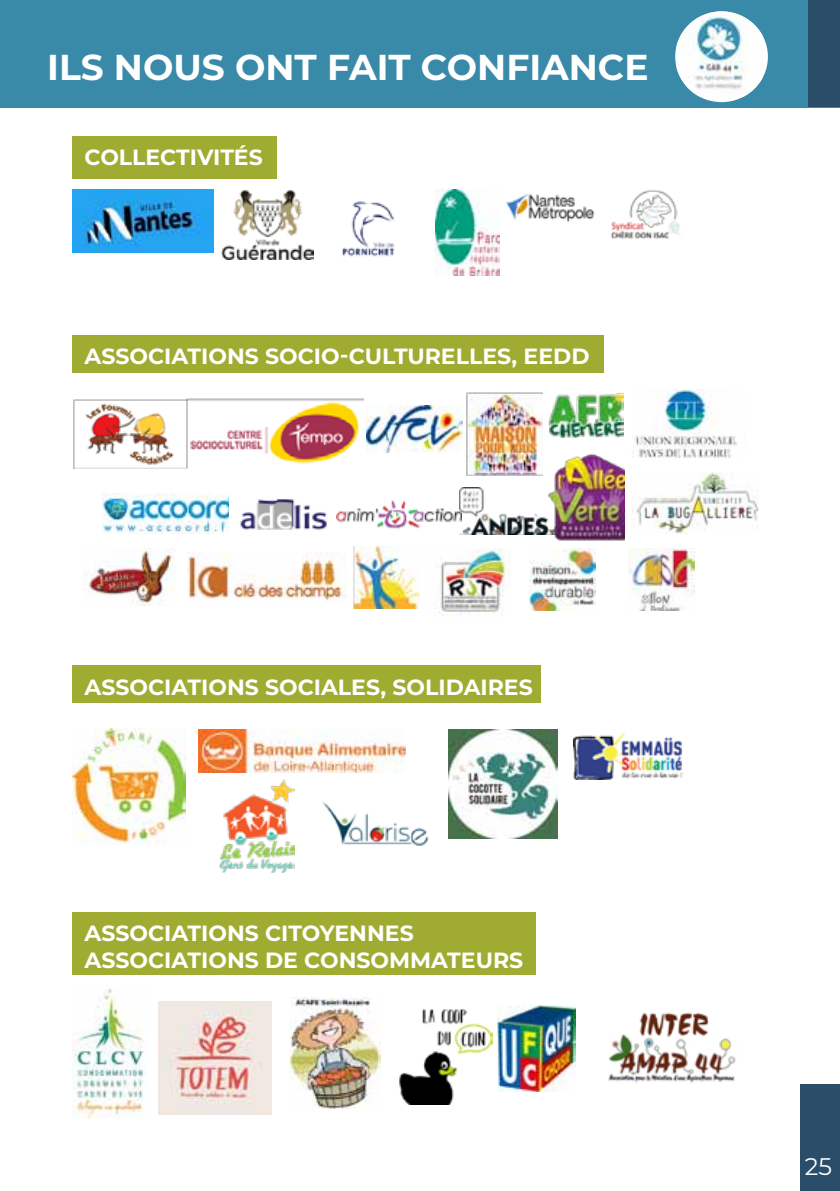
<style>
.page{position:relative;width:840px;height:1191px;background:#fff}
.page>*{position:absolute;margin:0;border:0;box-sizing:border-box;transform-origin:0 0}
.t1{font:700 36px "Montserrat";color:#fff}
.t2{font:24px "Montserrat";color:#fff}
.t3{font:700 22px/26.4px "Montserrat";color:#fff}
</style>
<div class="page">
<div style="left:0;top:0;width:839px;height:108px;background:#3989a9"></div>
<div style="left:674px;top:11px;width:93px;height:91px;background:#fff;border-radius:50%"></div>
<img style="left:676px;top:11px;width:86px;height:86px">
<div style="left:808px;top:0;width:31px;height:106px;background:#2a4d69"></div>
<div style="left:799px;top:1084px;width:40px;height:107px;background:#2a4d69"></div>
<img style="left:73px;top:399px;width:290px;height:69px">
<img style="left:219px;top:779px;width:76px;height:93px">
<img style="left:466px;top:392px;width:75px;height:83px">
<img style="left:548px;top:392px;width:75px;height:45px">
<img style="left:102px;top:494px;width:127px;height:39px">
<img style="left:240px;top:499px;width:87px;height:31px">
<img style="left:336px;top:500px;width:123px;height:29px">
<img style="left:459px;top:487px;width:88px;height:47px">
<img style="left:547px;top:453px;width:77px;height:88px">
<img style="left:72px;top:985px;width:75px;height:134px">
<img style="left:633px;top:389px;width:104px;height:69px">
<img style="left:84px;top:548px;width:91px;height:57px">
<img style="left:187px;top:552px;width:159px;height:49px">
<img style="left:72px;top:728px;width:113px;height:117px">
<img style="left:72px;top:190px;width:141px;height:63px">
<img style="left:222px;top:190px;width:91px;height:69px">
<img style="left:342px;top:201px;width:53px;height:56px">
<img style="left:435px;top:190px;width:64px;height:85px">
<img style="left:353px;top:546px;width:66px;height:62px">
<img style="left:322px;top:802px;width:107px;height:44px">
<img style="left:198px;top:729px;width:207px;height:43px">
<img style="left:366px;top:405px;width:96px;height:47px">
<img style="left:158px;top:1001px;width:113px;height:113px">
<img style="left:290px;top:997px;width:90px;height:111px">
<img style="left:399px;top:1009px;width:93px;height:95px">
<img style="left:497px;top:1005px;width:78px;height:86px">
<div style="left:72px;top:136px;width:204px;height:43px;background:#9fac31"></div>
<div style="left:72px;top:334px;width:531px;height:38px;background:#9fac31"></div>
<img style="left:435px;top:548px;width:72px;height:68px">
<img style="left:529px;top:548px;width:66px;height:62px">
<img style="left:628px;top:548px;width:66px;height:62px">
<img style="left:632px;top:472px;width:126px;height:61px">
<div style="left:72px;top:665px;width:468px;height:38px;background:#9fac31"></div>
<img style="left:573px;top:732px;width:110px;height:48px">
<img style="left:448px;top:729px;width:109px;height:110px">
<div style="left:72px;top:912px;width:463px;height:62px;background:#9fac31"></div>
<img style="left:608px;top:1012px;width:128px;height:71px">
<img style="left:505px;top:193px;width:90px;height:29px">
<img style="left:610px;top:190px;width:70px;height:49px">
<h1 class="t1" style="left:47px;top:41px;width:602px">I LS NOUS ONT FAIT CONFIANCE</h1>
<p class="t3" style="left:84px;top:143px;width:180px">COLLECTIVITÉS</p>
<p class="t3" style="left:84px;top:342px;width:506px">ASSOCIATIONS SOCIO-CULTURELLES, EEDD</p>
<p class="t3" style="left:84px;top:672px;width:252px">ASSOCIATIONS SOCIALES</p>
<p class="t3" style="left:380px;top:672px;width:27px">, SOLIDAIRES</p>
<p class="t3" style="left:84px;top:919px;width:197px">ASSOCIATIONS CITOYENNES<br>ASSOCIATIONS</p>
<p class="t3" style="left:265px;top:945px;width:57px">DE CONSOMMATEURS</p>
<p class="t2" style="left:804px;top:1150px;width:29px">25</p>
</div>
